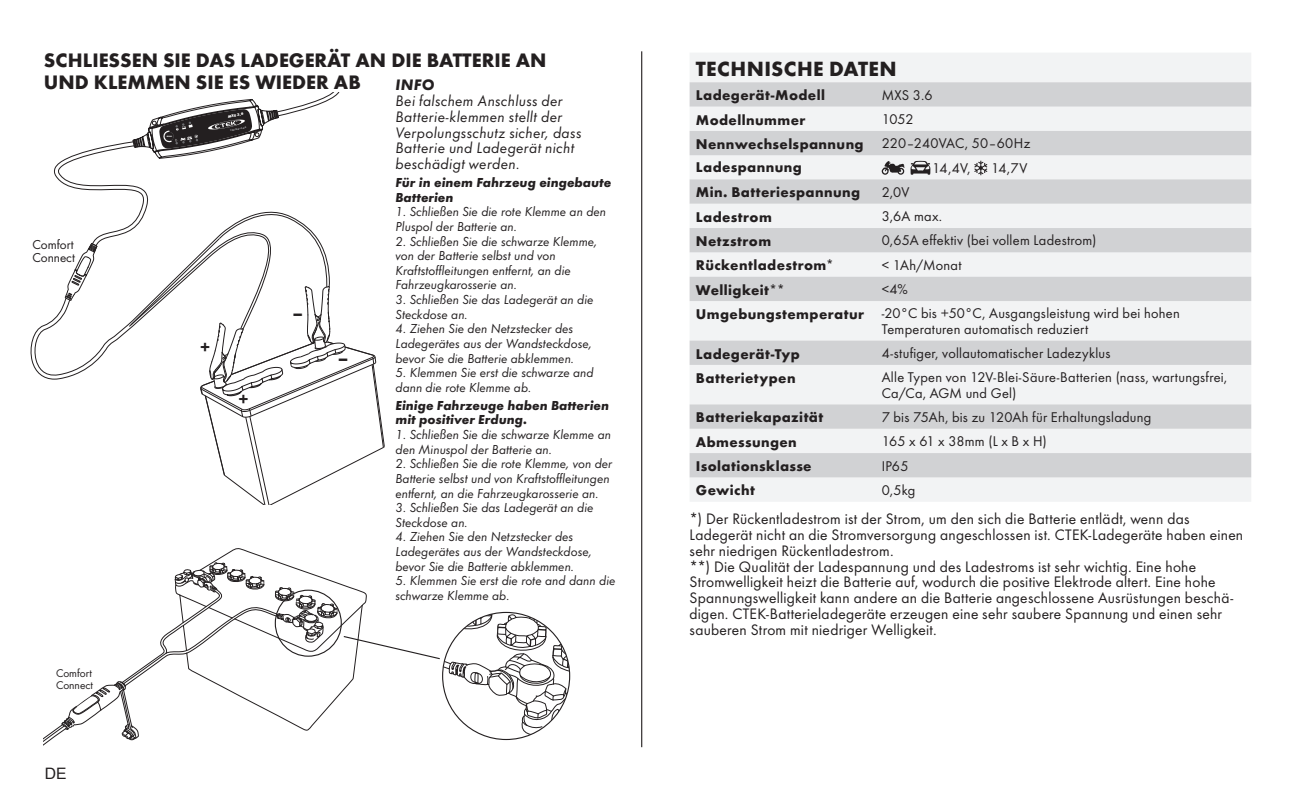
<style>
.page{position:relative;width:1309px;height:797px;background:#fff}
.page>*{position:absolute;margin:0;border:0;box-sizing:border-box;transform-origin:0 0}
.t1{font:700 21.38px "Futura";letter-spacing:.02em;color:#231f20}
.t2{font:700 20.25px/21.4px "Futura";color:#231f20}
.t3{font:700 17.78px "Futura";color:#231f20}
.t4{font:15.75px/15.8px "Futura Boo";letter-spacing:.015em;color:#231f20}
.t5{font:15.75px/15.8px "Futura Boo Obl";letter-spacing:.02em;color:#231f20}
.t6{font:italic 700 15.75px "Futura";color:#231f20}
.t7{font:15.75px "Arial";color:#231f20}
.t8{font:14.62px/24.3px "Futura Boo";letter-spacing:.02em;color:#231f20}
.t9{font:700 14.62px/22.5px "Futura";letter-spacing:.03em;color:#231f20}
.t10{font:13.5px/14.6px "Futura Boo Obl";color:#231f20}
.t11{font:italic 700 13.5px/14.6px "Futura";color:#231f20}
.t12{font:13.5px/13.5px "Futura Boo";color:#231f20}
.t13{font:11.7px/11.7px "Futura Boo";color:#231f20}
.t14{font:italic 700 expanded 3.6px "Futura";color:#fff}
.s1{font-family:"Futura Boo";font-weight:400}
.s2{font-family:"Futura";font-weight:700}
</style>
<div class="page">
<hr style="left:641px;top:51px;width:1px;height:695px;background:#231f20">
<div style="left:689px;top:53px;width:561px;height:448px;background:#f2f3f4"></div>
<svg style="left:689px;top:82px;width:561px;height:395px;fill:#eaebed"></svg>
<svg style="left:881px;top:161px;width:23px;height:14px"></svg>
<svg style="left:910px;top:161px;width:20px;height:14px"></svg>
<svg style="left:974px;top:161px;width:13px;height:14px"></svg>
<svg style="left:44px;top:548px;width:525px;height:197px"></svg>
<svg style="left:30px;top:93px;width:355px;height:411px"></svg>
<h2 class="t2" style="left:44px;top:50px;width:504px">SCHLIESSEN SIE DAS LADEGERÄT AN DIE BATTERIE AN<br>UND KLEMMEN SIE ES WIEDER AB</h2>
<p class="t6" style="left:395px;top:75px;width:40px">INFO</p>
<p class="t5" style="left:395px;top:93px;width:187px">Bei falschem Anschluss der<br>Batterie-klemmen stellt der<br>Verpolungsschutz sicher, dass<br>Batterie und Ladegerät nicht beschädigt werden.</p>
<p class="t11" style="left:395px;top:175px;width:217px">Für in einem Fahrzeug eingebaute<br>Batterien</p>
<p class="t10" style="left:395px;top:204px;width:212px">1. Schließen Sie die rote Klemme an den<br>Pluspol der Batterie an.</p>
<p class="t10" style="left:395px;top:233px;width:203px">2. Schließen Sie die schwarze Klemme, von der Batterie selbst und von Kraftstoffleitungen entfernt, an die Fahrzeugkarosserie an.</p>
<p class="t10" style="left:395px;top:292px;width:199px">3. Schließen Sie das Ladegerät an die<br>Steckdose an.</p>
<p class="t10" style="left:395px;top:321px;width:198px">4. Ziehen Sie den Netzstecker des<br>Ladegerätes aus der Wandsteckdose, bevor Sie die Batterie abklemmen.</p>
<p class="t10" style="left:395px;top:365px;width:200px">5. Klemmen Sie erst die schwarze and dann die rote Klemme ab.</p>
<p class="t11" style="left:395px;top:397px;width:215px">Einige Fahrzeuge haben Batterien mit positiver Erdung.</p>
<p class="t10" style="left:395px;top:427px;width:217px">1. Schließen Sie die schwarze Klemme an den Minuspol der Batterie an.</p>
<p class="t10" style="left:395px;top:456px;width:218px">2. Schließen Sie die rote Klemme, von der<br>Batterie selbst und von Kraftstoffleitungen entfernt, an die Fahrzeugkarosserie an.</p>
<p class="t10" style="left:395px;top:500px;width:199px">3. Schließen Sie das Ladegerät an die<br>Steckdose an.</p>
<p class="t10" style="left:395px;top:529px;width:198px">4. Ziehen Sie den Netzstecker des<br>Ladegerätes aus der Wandsteckdose, bevor Sie die Batterie abklemmen.</p>
<p class="t10" style="left:395px;top:573px;width:221px">5. Klemmen Sie erst die rote and dann die schwarze Klemme ab.</p>
<p class="t14" style="left:227px;top:115px;width:17px;rotate:-12deg">MXS 3.6</p>
<p class="t12" style="left:32px;top:237px;width:44px">Comfort<br>Connect</p>
<h3 class="t3" style="left:292px;top:301px;width:12px">–</h3>
<h3 class="t3" style="left:200px;top:336px;width:12px">+</h3>
<h3 class="t3" style="left:338px;top:347px;width:12px">–</h3>
<h3 class="t3" style="left:238px;top:388px;width:12px">+</h3>
<p class="t13" style="left:56px;top:667px;width:38px">Comfort<br>Connect</p>
<p class="t7" style="left:45px;top:763px;width:23px">DE</p>
<h1 class="t1" style="left:695px;top:55px;width:202px">TECHNISCHE DATEN</h1>
<p class="t9" style="left:695px;top:84px;width:130px">Ladegerät-Modell</p>
<p class="t8" style="left:881px;top:82px;width:52px">MXS 3.6</p>
<p class="t9" style="left:695px;top:108px;width:111px">Modellnummer</p>
<p class="t8" style="left:881px;top:107px;width:33px">1052</p>
<p class="t9" style="left:695px;top:132px;width:336px">Nennwechselspannung <span class="s1">220–240VAC, 50–60Hz<br></span>Ladespannung</p>
<p class="t8" style="left:931px;top:156px;width:40px">14,4V,</p>
<p class="t8" style="left:990px;top:156px;width:38px">14,7V</p>
<p class="t9" style="left:695px;top:181px;width:166px">Min. Batteriespannung</p>
<p class="t8" style="left:881px;top:179px;width:29px">2,0V</p>
<p class="t9" style="left:695px;top:205px;width:77px">Ladestrom</p>
<p class="t8" style="left:881px;top:204px;width:62px">3,6A max.</p>
<p class="t9" style="left:695px;top:229px;width:77px">Netzstrom</p>
<p class="t8" style="left:881px;top:228px;width:216px">0,65A effektiv (bei vollem Ladestrom)</p>
<p class="t9" style="left:695px;top:254px;width:140px">Rückentladestrom*</p>
<p class="t8" style="left:881px;top:252px;width:81px">&lt; 1Ah/Monat</p>
<p class="t9" style="left:695px;top:278px;width:91px">Welligkeit**</p>
<p class="t8" style="left:695px;top:277px;width:485px;text-indent:186px">&lt;4%<br><span class="s2">Umgebungstemperatur</span> -20°C bis +50°C, Ausgangsleistung wird bei hohen</p>
<p class="t8" style="left:881px;top:317px;width:208px">Temperaturen automatisch reduziert</p>
<p class="t9" style="left:695px;top:342px;width:105px">Ladegerät-Typ</p>
<p class="t8" style="left:881px;top:341px;width:230px">4-stufiger, vollautomatischer Ladezyklus</p>
<p class="t9" style="left:695px;top:366px;width:101px">Batterietypen</p>
<p class="t8" style="left:881px;top:369px;width:347px;line-height:15.8px">Alle Typen von 12V-Blei-Säure-Batterien (nass, wartungsfrei,<br>Ca/Ca, AGM und Gel)</p>
<p class="t9" style="left:695px;top:406px;width:129px">Batteriekapazität</p>
<p class="t8" style="left:881px;top:404px;width:271px">7 bis 75Ah, bis zu 120Ah für Erhaltungsladung</p>
<p class="t9" style="left:695px;top:430px;width:102px">Abmessungen</p>
<p class="t8" style="left:881px;top:429px;width:167px">165 x 61 x 38mm (L x B x H)</p>
<p class="t9" style="left:695px;top:454px;width:117px">Isolationsklasse</p>
<p class="t8" style="left:881px;top:453px;width:28px">IP65</p>
<p class="t9" style="left:695px;top:479px;width:60px">Gewicht</p>
<p class="t8" style="left:881px;top:477px;width:35px">0,5kg</p>
<p class="t4" style="left:689px;top:511px;width:555px">*) Der Rückentladestrom ist der Strom, um den sich die Batterie entlädt, wenn das Ladegerät nicht an die Stromversorgung angeschlossen ist. CTEK-Ladegeräte haben einen sehr niedrigen Rückentladestrom.<br>**) Die Qualität der Ladespannung und des Ladestroms ist sehr wichtig. Eine hohe Stromwelligkeit heizt die Batterie auf, wodurch die positive Elektrode altert. Eine hohe Spannungswelligkeit kann andere an die Batterie angeschlossene Ausrüstungen beschä&shy;digen. CTEK-Batterieladegeräte erzeugen eine sehr saubere Spannung und einen sehr sauberen Strom mit niedriger Welligkeit.</p>
</div>
